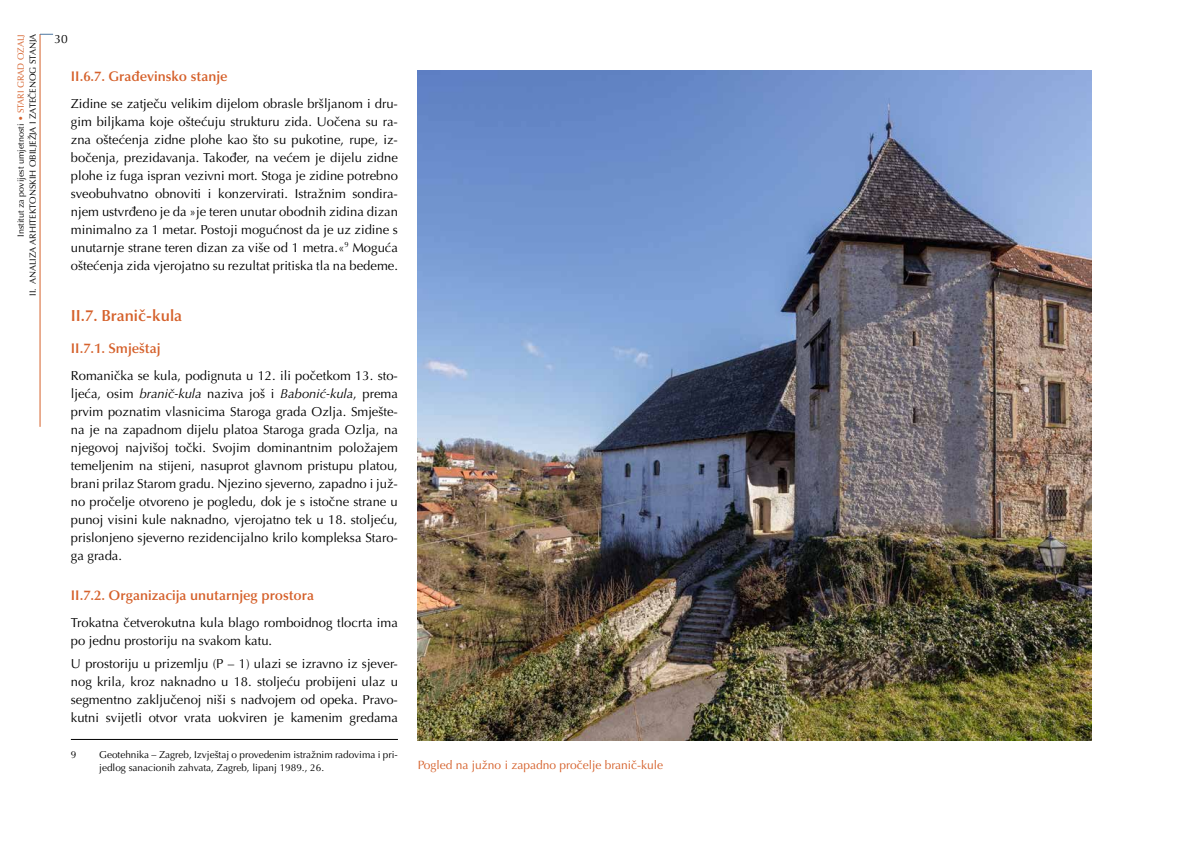
<style>
.page{position:relative;width:1191px;height:842px;background:#fff}
.page>*{position:absolute;margin:0;border:0;box-sizing:border-box;transform-origin:0 0}
.t1{font:600 16px "Optima LT Pro";color:#d5602a}
.t2{font:600 14px "Optima LT Pro";color:#d5602a}
.t3{font:13px/18px "Optima LT Pro";color:#000;text-align:justify}
.t4{font:12px "Optima LT Pro";color:#d5602a}
.t5{font:12px "Optima LT Pro";color:#000}
.t6{font:10px/13px "Optima LT Pro";color:#000}
.t7{font:9px/11.8px "Optima LT Pro";color:#000;text-align:right}
.s1{color:#d5602a}
.s2{font-style:italic}
</style>
<div class="page">
<hr style="left:40px;top:34px;width:1px;height:393px;background:#d5602a">
<svg style="left:40px;top:34px;width:13px;height:1px"></svg>
<hr style="left:71px;top:739px;width:327px;height:1px;background:#000">
<img style="left:418px;top:71px;width:673px;height:670px">
<p class="t7" style="left:15px;top:296px;width:264px;rotate:-90deg">Institut za povijest umjetnosti <span class="s1">• STARI GRAD OZALJ<br></span>II. ANALIZA ARHITEKTONSKIH OBILJEŽJA I ZATEČENOG STANJA</p>
<p class="t5" style="left:54px;top:31px;width:15px">30</p>
<p class="t2" style="left:71px;top:68px;width:158px">II.6.7. Građevinsko stanje</p>
<p class="t3" style="left:71px;top:94px;width:328px">Zidine se zatječu velikim dijelom obrasle bršljanom i dru&shy;gim biljkama koje oštećuju strukturu zida. Uočena su ra&shy;zna oštećenja zidne plohe kao što su pukotine, rupe, iz&shy;bočenja, prezidavanja. Također, na većem je dijelu zidne plohe iz fuga ispran vezivni mort. Stoga je zidine potrebno sveobuhvatno obnoviti i konzervirati. Istražnim sondira&shy;njem ustvrđeno je da »je teren unutar obodnih zidina dizan minimalno za 1 metar. Postoji mogućnost da je uz zidine s unutarnje strane teren dizan za više od 1 metra.«<sup>9</sup> Moguća oštećenja zida vjerojatno su rezultat pritiska tla na bedeme.</p>
<p class="t1" style="left:71px;top:305px;width:113px">II.7. Branič-kula</p>
<p class="t2" style="left:71px;top:339px;width:91px">II.7.1. Smještaj</p>
<p class="t3" style="left:71px;top:366px;width:328px">Romanička se kula, podignuta u 12. ili početkom 13. sto&shy;ljeća, osim <span class="s2">branič-kula</span> naziva još i <span class="s2">Babonić-kula</span>, prema prvim poznatim vlasnicima Staroga grada Ozlja. Smješte&shy;na je na zapadnom dijelu platoa Staroga grada Ozlja, na njegovoj najvišoj točki. Svojim dominantnim položajem temeljenim na stijeni, nasuprot glavnom pristupu platou, brani prilaz Starom gradu. Njezino sjeverno, zapadno i juž&shy;no pročelje otvoreno je pogledu, dok je s istočne strane u punoj visini kule naknadno, vjerojatno tek u 18. stoljeću, prislonjeno sjeverno rezidencijalno krilo kompleksa Staro&shy;ga grada.</p>
<p class="t2" style="left:71px;top:587px;width:245px">II.7.2. Organizacija unutarnjeg prostora</p>
<p class="t3" style="left:71px;top:613px;width:328px">Trokatna četverokutna kula blago romboidnog tlocrta ima po jednu prostoriju na svakom katu.</p>
<p class="t3" style="left:71px;top:655px;width:328px">U prostoriju u prizemlju (P – 1) ulazi se izravno iz sjever&shy;nog krila, kroz naknadno u 18. stoljeću probijeni ulaz u segmentno zaključenoj niši s nadvojem od opeka. Pravo&shy;kutni svijetli otvor vrata uokviren je kamenim gredama</p>
<p class="t6" style="left:71px;top:748px;width:7px">9</p>
<p class="t6" style="left:99px;top:748px;width:300px">Geotehnika – Zagreb, Izvještaj o provedenim istražnim radovima i pri&shy;jedlog sanacionih zahvata, Zagreb, lipanj 1989., 26.</p>
<p class="t4" style="left:418px;top:758px;width:247px">Pogled na južno i zapadno pročelje branič-kule</p>
</div>
